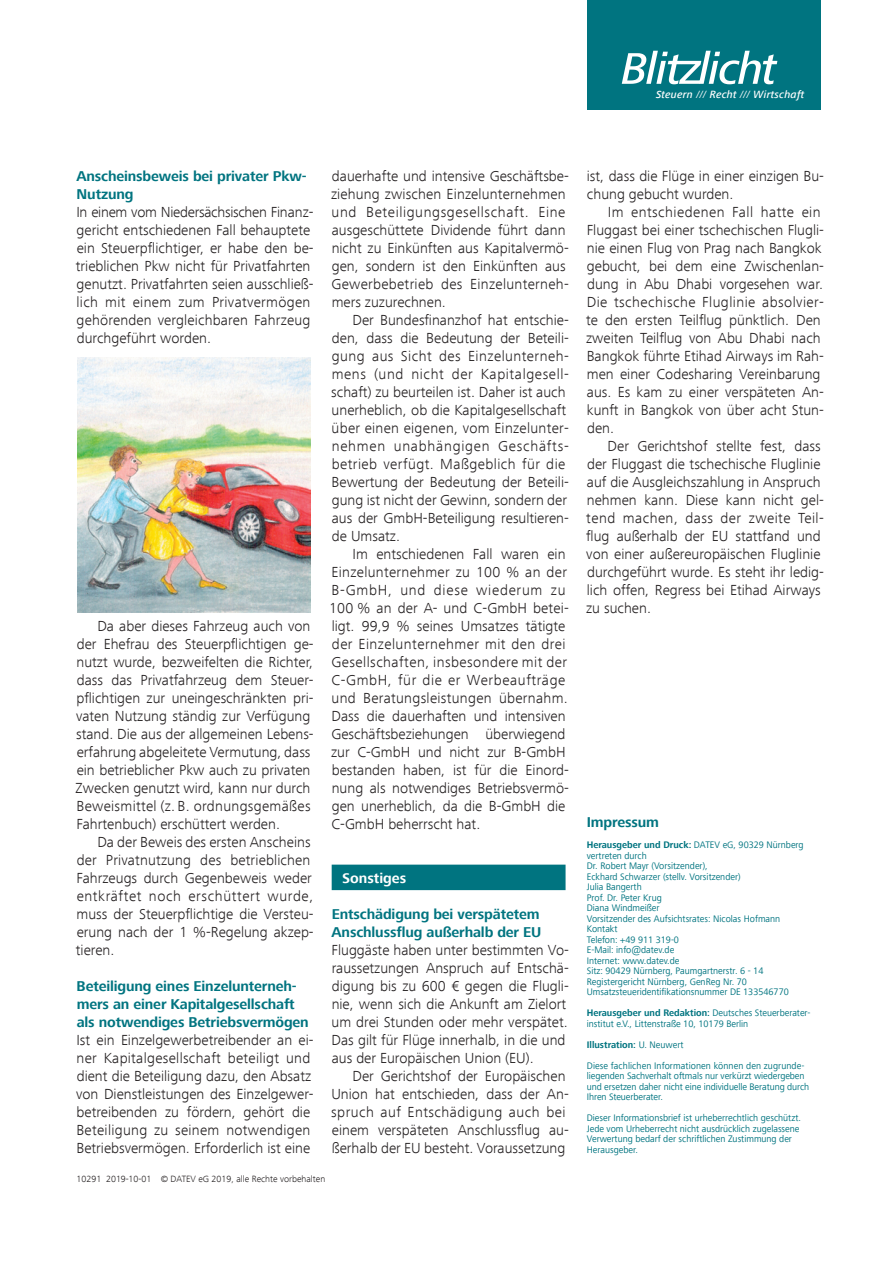
<style>
.page{position:relative;width:893px;height:1263px;background:#fff}
.page>*{position:absolute;margin:0;border:0;box-sizing:border-box;transform-origin:0 0}
.t1{font:300 15px/18px "Frutiger Next Com";color:#231f20}
.t2{font:700 14.7px/18px "Frutiger Next Com";letter-spacing:-.01em;color:#007480}
.t3{font:700 14.7px "Frutiger Next Com";color:#fff}
.t4{font:italic 500 10.8px "Frutiger Next Com";letter-spacing:.02em;color:#fff}
.t5{font:9.75px/10.5px "Frutiger Next Com";color:#007480;scale:.96 1}
.t6{font:300 9.3px "Frutiger Next Com";color:#231f20}
.s1{font-weight:400}
.s2{font-weight:700}
</style>
<div class="page">
<div style="left:587px;top:0;width:234px;height:110px;background:#007480"></div>
<svg style="left:622px;top:51px;width:155px;height:33px"></svg>
<div style="left:332px;top:865px;width:234px;height:25px;background:#007480"></div>
<img style="left:78px;top:357px;width:232px;height:255px">
<p class="t4" style="left:656px;top:88px;width:150px">Steuern <span class="s1">///</span> Recht <span class="s1">///</span> Wirtschaft</p>
<p class="t1" style="left:331px;top:167px;width:239px">dauerhafte und intensive Geschäftsbe&shy;ziehung zwischen Einzelunternehmen und Beteiligungsgesellschaft. Eine ausgeschüttete Dividende führt dann nicht zu Einkünften aus Kapitalvermö&shy;gen, sondern ist den Einkünften aus Gewerbebetrieb des Einzelunterneh&shy;mers zuzurechnen.</p>
<p class="t1" style="left:331px;top:311px;width:239px;text-indent:21px">Der Bundesfinanzhof hat entschie&shy;den, dass die Bedeutung der Beteili&shy;gung aus Sicht des Einzelunterneh&shy;mens (und nicht der Kapitalgesell&shy;schaft) zu beurteilen ist. Daher ist auch unerheblich, ob die Kapitalgesellschaft über einen eigenen, vom Einzelunter&shy;nehmen unabhängigen Geschäfts&shy;betrieb verfügt. Maßgeblich für die Bewertung der Bedeutung der Beteili&shy;gung ist nicht der Gewinn, sondern der aus der GmbH-Beteiligung resultieren&shy;de Umsatz.</p>
<p class="t1" style="left:329px;top:545px;width:241px;text-indent:23px">Im entschiedenen Fall waren ein Einzelunternehmer zu 100 % an der B-GmbH, und diese wiederum zu 100 % an der A- und C-GmbH betei&shy;ligt. 99,9 % seines Umsatzes tätigte der Einzelunternehmer mit den drei Gesellschaften, insbesondere mit der C-GmbH, für die er Werbeaufträge und Beratungsleistungen übernahm.<br>Dass die dauerhaften und intensiven Geschäftsbeziehungen überwiegend zur C-GmbH und nicht zur B-GmbH bestanden haben, ist für die Einord&shy;nung als notwendiges Betriebsvermö&shy;gen unerheblich, da die B-GmbH die C-GmbH beherrscht hat.</p>
<p class="t2" style="left:76px;top:167px;width:232px">Anscheinsbeweis bei privater Pkw-<br>Nutzung</p>
<p class="t1" style="left:76px;top:203px;width:239px">In einem vom Niedersächsischen Finanz&shy;gericht entschiedenen Fall behauptete ein Steuerpflichtiger, er habe den be&shy;trieblichen Pkw nicht für Privatfahrten genutzt. Privatfahrten seien ausschließ&shy;lich mit einem zum Privatvermögen gehörenden vergleichbaren Fahrzeug durchgeführt worden.</p>
<p class="t1" style="left:76px;top:617px;width:240px;text-indent:22px">Da aber dieses Fahrzeug auch von der Ehefrau des Steuerpflichtigen ge&shy;nutzt wurde, bezweifelten die Richter, dass das Privatfahrzeug dem Steuer&shy;pflichtigen zur uneingeschränkten pri&shy;vaten Nutzung ständig zur Verfügung stand. Die aus der allgemeinen Lebens&shy;erfahrung abgeleitete Vermutung, dass ein betrieblicher Pkw auch zu privaten Zwecken genutzt wird, kann nur durch Beweismittel (z. B. ordnungsgemäßes Fahrtenbuch) erschüttert werden.</p>
<p class="t1" style="left:76px;top:833px;width:239px;text-indent:21px">Da der Beweis des ersten Anscheins der Privatnutzung des betrieblichen<br>Fahrzeugs durch Gegenbeweis weder entkräftet noch erschüttert wurde, muss der Steuerpflichtige die Versteu&shy;erung nach der 1 %-Regelung akzep&shy;tieren.</p>
<p class="t2" style="left:77px;top:977px;width:234px">Beteiligung eines Einzelunterneh&shy;mers an einer Kapitalgesellschaft als notwendiges Betriebsvermögen</p>
<p class="t1" style="left:76px;top:1031px;width:239px">Ist ein Einzelgewerbetreibender an ei&shy;ner Kapitalgesellschaft beteiligt und dient die Beteiligung dazu, den Absatz von Dienstleistungen des Einzelgewer&shy;betreibenden zu fördern, gehört die Beteiligung zu seinem notwendigen Betriebsvermögen. Erforderlich ist eine</p>
<p class="t6" style="left:77px;top:1174px;width:250px">10291 2019-10-01 © DATEV eG 2019, alle Rechte vorbehalten</p>
<p class="t3" style="left:342px;top:869px;width:66px">Sonstiges</p>
<p class="t2" style="left:331px;top:905px;width:211px">Entschädigung bei verspätetem<br>Anschlussflug außerhalb der EU</p>
<p class="t1" style="left:332px;top:941px;width:239px">Fluggäste haben unter bestimmten Vo&shy;raussetzungen Anspruch auf Entschä&shy;digung bis zu 600 € gegen die Flugli&shy;nie, wenn sich die Ankunft am Zielort um drei Stunden oder mehr verspätet.<br>Das gilt für Flüge innerhalb, in die und aus der Europäischen Union (EU).</p>
<p class="t1" style="left:331px;top:1067px;width:239px;text-indent:21px">Der Gerichtshof der Europäischen Union hat entschieden, dass der An&shy;spruch auf Entschädigung auch bei einem verspäteten Anschlussflug au&shy;ßerhalb der EU besteht. Voraussetzung</p>
<p class="t1" style="left:587px;top:167px;width:239px">ist, dass die Flüge in einer einzigen Bu&shy;chung gebucht wurden.</p>
<p class="t1" style="left:586px;top:203px;width:239px;text-indent:21px">Im entschiedenen Fall hatte ein Fluggast bei einer tschechischen Flugli&shy;nie einen Flug von Prag nach Bangkok gebucht, bei dem eine Zwischenlan&shy;dung in Abu Dhabi vorgesehen war.<br>Die tschechische Fluglinie absolvier&shy;te den ersten Teilflug pünktlich. Den zweiten Teilflug von Abu Dhabi nach Bangkok führte Etihad Airways im Rah&shy;men einer Codesharing Vereinbarung aus. Es kam zu einer verspäteten An&shy;kunft in Bangkok von über acht Stun&shy;den.</p>
<p class="t1" style="left:586px;top:437px;width:239px;text-indent:21px">Der Gerichtshof stellte fest, dass der Fluggast die tschechische Fluglinie auf die Ausgleichszahlung in Anspruch nehmen kann. Diese kann nicht gel&shy;tend machen, dass der zweite Teil&shy;flug außerhalb der EU stattfand und von einer außereuropäischen Fluglinie durchgeführt wurde. Es steht ihr ledig&shy;lich offen, Regress bei Etihad Airways zu suchen.</p>
<p class="t2" style="left:587px;top:813px;width:74px">Impressum</p>
<p class="t5" style="left:587px;top:839px;width:227px"><span class="s2">Herausgeber und Druck:</span> DATEV eG, 90329 Nürnberg vertreten durch<br>Dr. Robert Mayr (Vorsitzender),<br>Eckhard Schwarzer (stellv. Vorsitzender)<br>Julia Bangerth<br>Prof. Dr. Peter Krug<br>Diana Windmeißer<br>Vorsitzender des Aufsichtsrates: Nicolas Hofmann<br>Kontakt<br>Telefon: +49 911 319-0<br>E-Mail: info@datev.de<br>Internet: www.datev.de<br>Sitz: 90429 Nürnberg, Paumgartnerstr. 6 - 14<br>Registergericht Nürnberg, GenReg Nr. 70<br>Umsatzsteueridentifikationsnummer DE 133546770</p>
<p class="t5" style="left:587px;top:1007px;width:235px"><span class="s2">Herausgeber und Redaktion:</span> Deutsches Steuerberater&shy;institut e.V., Littenstraße 10, 10179 Berlin</p>
<p class="t5" style="left:587px;top:1034px;width:227px;line-height:21px"><span class="s2">Illustration:</span> U. Neuwert<br>Diese fachlichen Informationen können den zugrunde-</p>
<p class="t5" style="left:587px;top:1070px;width:233px">liegenden Sachverhalt oftmals nur verkürzt wiedergeben und ersetzen daher nicht eine individuelle Beratung durch<br>Ihren Steuerberater.</p>
<p class="t5" style="left:587px;top:1112px;width:225px">Dieser Informationsbrief ist urheberrechtlich geschützt.<br>Jede vom Urheberrecht nicht ausdrücklich zugelassene Verwertung bedarf der schriftlichen Zustimmung der Herausgeber.</p>
</div>
